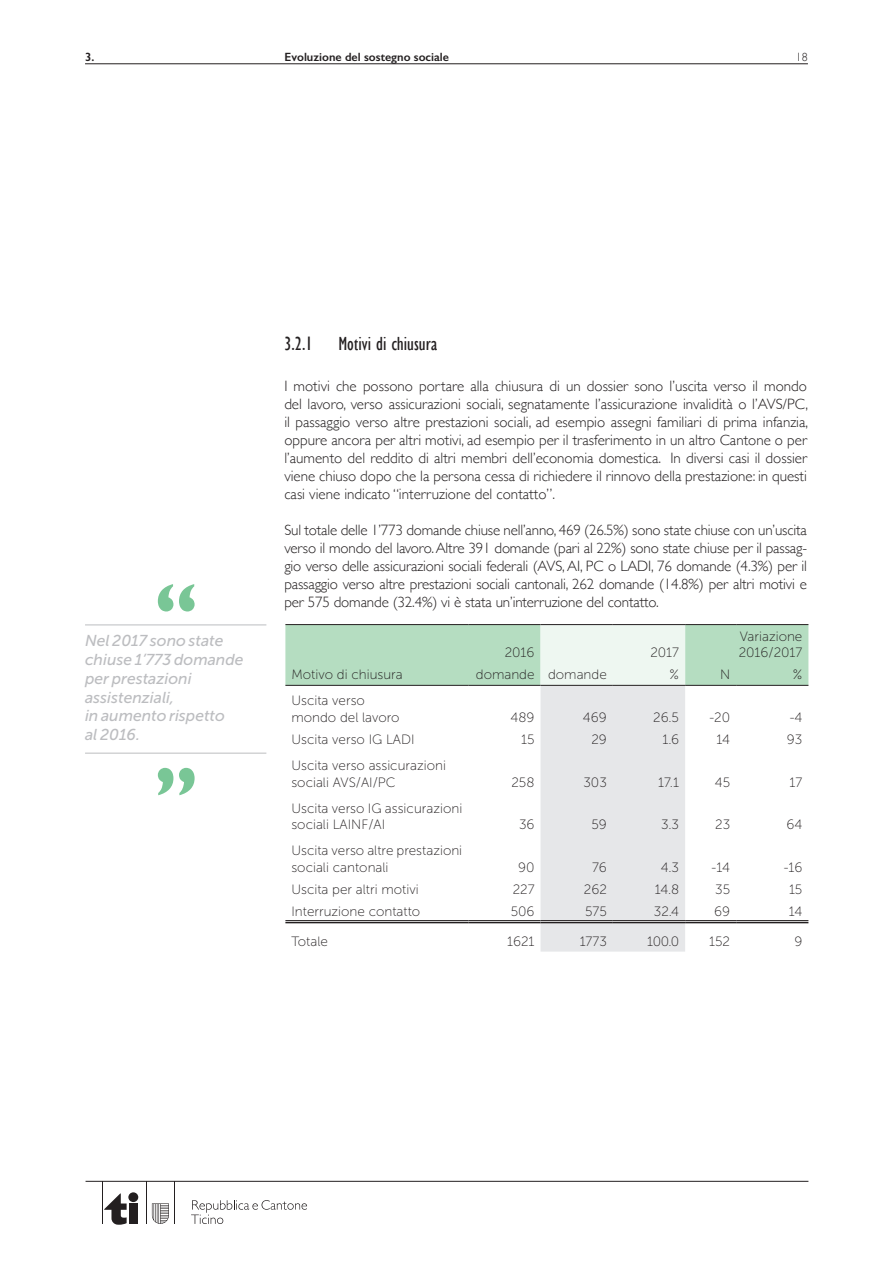
<style>
.page{position:relative;width:893px;height:1263px;background:#fff}
.page>*{position:absolute;margin:0;border:0;box-sizing:border-box;transform-origin:0 0}
.t1{font:19.5px "Gill Sans Condensed";color:#231f20}
.t2{font:italic 15.75px/18.8px "Museo Sans 500";color:#bcbdc0}
.t3{font:300 15px/18px "Gill Sans";color:#231f20;text-align:justify}
.t4{font:13.5px/16.5px "Museo Sans 100";color:#231f20}
.t5{font:600 12px "Gill Sans";color:#231f20}
.t6{font:300 12px "Gill Sans";color:#231f20}
</style>
<div class="page">
<svg style="left:152px;top:1203px;width:17px;height:21px"></svg>
<hr style="left:147px;top:1181px;width:1px;height:43px;background:#231f20">
<hr style="left:174px;top:1181px;width:1px;height:43px;background:#231f20">
<div style="left:129px;top:1203px;width:9px;height:21px;background:#231f20"></div>
<div style="left:128px;top:1192px;width:10px;height:10px;background:#231f20;border-radius:50%"></div>
<svg style="left:104px;top:1193px;width:23px;height:32px"></svg>
<svg style="left:191px;top:1200px;width:116px;height:24px"></svg>
<hr style="left:102px;top:1181px;width:1px;height:43px;background:#231f20">
<hr style="left:86px;top:1181px;width:722px;height:1px;background:#231f20">
<hr style="left:85px;top:64px;width:723px;height:1px;background:#231f20">
<hr style="left:85px;top:625px;width:181px;height:1px;background:#bcbdc0">
<hr style="left:85px;top:753px;width:181px;height:1px;background:#bcbdc0">
<svg style="left:285px;top:625px;width:523px;height:326px"></svg>
<hr style="left:285px;top:920px;width:183px;height:3px;background:#fff">
<hr style="left:468px;top:920px;width:73px;height:3px;background:#fff">
<hr style="left:685px;top:920px;width:51px;height:3px;background:#fff">
<hr style="left:736px;top:920px;width:72px;height:3px;background:#fff">
<hr style="left:541px;top:920px;width:72px;height:3px;background:#fff">
<hr style="left:613px;top:920px;width:72px;height:3px;background:#fff">
<hr style="left:285px;top:685px;width:183px;height:1px;background:#231f20">
<hr style="left:468px;top:685px;width:73px;height:1px;background:#231f20">
<hr style="left:685px;top:685px;width:51px;height:1px;background:#231f20">
<hr style="left:736px;top:685px;width:72px;height:1px;background:#231f20">
<hr style="left:285px;top:624px;width:183px;height:1px;background:#231f20">
<hr style="left:468px;top:624px;width:73px;height:1px;background:#231f20">
<hr style="left:541px;top:624px;width:72px;height:1px;background:#231f20">
<hr style="left:613px;top:624px;width:72px;height:1px;background:#231f20">
<hr style="left:685px;top:624px;width:51px;height:1px;background:#231f20">
<hr style="left:736px;top:624px;width:72px;height:1px;background:#231f20">
<hr style="left:285px;top:920px;width:183px;height:1px;background:#231f20">
<hr style="left:285px;top:922px;width:183px;height:1px;background:#231f20">
<hr style="left:468px;top:920px;width:73px;height:1px;background:#231f20">
<hr style="left:468px;top:922px;width:73px;height:1px;background:#231f20">
<hr style="left:685px;top:920px;width:51px;height:1px;background:#231f20">
<hr style="left:685px;top:922px;width:51px;height:1px;background:#231f20">
<hr style="left:736px;top:920px;width:72px;height:1px;background:#231f20">
<hr style="left:736px;top:922px;width:72px;height:1px;background:#231f20">
<hr style="left:541px;top:920px;width:72px;height:1px;background:#231f20">
<hr style="left:541px;top:922px;width:72px;height:1px;background:#231f20">
<hr style="left:613px;top:920px;width:72px;height:1px;background:#231f20">
<hr style="left:613px;top:922px;width:72px;height:1px;background:#231f20">
<hr style="left:541px;top:685px;width:72px;height:1px;background:#231f20">
<hr style="left:613px;top:685px;width:72px;height:1px;background:#231f20">
<svg style="left:158px;top:584px;width:37px;height:27px"></svg>
<svg style="left:158px;top:768px;width:37px;height:27px"></svg>
<p class="t5" style="left:85px;top:50px;width:11px">3.</p>
<p class="t5" style="left:285px;top:50px;width:166px">Evoluzione del sostegno sociale</p>
<p class="t6" style="left:796px;top:47px;width:13px">18</p>
<p class="t2" style="left:85px;top:632px;width:160px">Nel 2017 sono state chiuse 1’773 domande per prestazioni assistenziali,<br>in aumento rispetto<br>al 2016.</p>
<h1 class="t1" style="left:284px;top:333px;width:30px">3.2.1</h1>
<h1 class="t1" style="left:338px;top:333px;width:100px">Motivi di chiusura</h1>
<p class="t3" style="left:284px;top:376px;width:525px">I motivi che possono portare alla chiusura di un dossier sono l’uscita verso il mondo del lavoro, verso assicurazioni sociali, segnatamente l’assicurazione invalidità o l’AVS/PC, il passaggio verso altre prestazioni sociali, ad esempio assegni familiari di prima infanzia, oppure ancora per altri motivi, ad esempio per il trasferimento in un altro Cantone o per l’aumento del reddito di altri membri dell’economia domestica. In diversi casi il dossier viene chiuso dopo che la persona cessa di richiedere il rinnovo della prestazione: in questi casi viene indicato “interruzione del contatto”.</p>
<p class="t3" style="left:284px;top:520px;width:524px">Sul totale delle 1’773 domande chiuse nell’anno, 469 (26.5%) sono state chiuse con un’uscita verso il mondo del lavoro. Altre 391 domande (pari al 22%) sono state chiuse per il passag&shy;gio verso delle assicurazioni sociali federali (AVS, AI, PC o LADI, 76 domande (4.3%) per il passaggio verso altre prestazioni sociali cantonali, 262 domande (14.8%) per altri motivi e per 575 domande (32.4%) vi è stata un’interruzione del contatto.</p>
<p class="t4" style="left:505px;top:644px;width:31px">2016</p>
<p class="t4" style="left:650px;top:644px;width:30px">2017</p>
<p class="t4" style="left:739px;top:628px;width:65px">Variazione<br>2016/2017</p>
<p class="t4" style="left:291px;top:667px;width:113px">Motivo di chiusura</p>
<p class="t4" style="left:476px;top:667px;width:133px">domande domande</p>
<p class="t4" style="left:670px;top:667px;width:11px">%</p>
<p class="t4" style="left:720px;top:667px;width:12px">N</p>
<p class="t4" style="left:793px;top:667px;width:11px">%</p>
<p class="t4" style="left:291px;top:693px;width:110px">Uscita verso mondo del lavoro</p>
<p class="t4" style="left:510px;top:709px;width:26px">489</p>
<p class="t4" style="left:583px;top:709px;width:25px">469</p>
<p class="t4" style="left:653px;top:709px;width:27px">26.5</p>
<p class="t4" style="left:709px;top:709px;width:22px">-20</p>
<p class="t4" style="left:790px;top:709px;width:14px">-4</p>
<p class="t4" style="left:291px;top:731px;width:125px">Uscita verso IG LADI</p>
<p class="t4" style="left:521px;top:731px;width:15px">15</p>
<p class="t4" style="left:591px;top:731px;width:17px">29</p>
<p class="t4" style="left:662px;top:731px;width:18px">1.6</p>
<p class="t4" style="left:716px;top:731px;width:15px">14</p>
<p class="t4" style="left:787px;top:731px;width:17px">93</p>
<p class="t4" style="left:291px;top:757px;width:156px">Uscita verso assicurazioni sociali AVS/AI/PC</p>
<p class="t4" style="left:511px;top:774px;width:25px">258</p>
<p class="t4" style="left:583px;top:774px;width:25px">303</p>
<p class="t4" style="left:658px;top:774px;width:22px">17.1</p>
<p class="t4" style="left:715px;top:774px;width:17px">45</p>
<p class="t4" style="left:790px;top:774px;width:14px">17</p>
<p class="t4" style="left:291px;top:800px;width:172px">Uscita verso IG assicurazioni sociali LAINF/AI</p>
<p class="t4" style="left:291px;top:842px;width:172px">Uscita verso altre prestazioni sociali cantonali</p>
<p class="t4" style="left:519px;top:816px;width:17px">36</p>
<p class="t4" style="left:591px;top:816px;width:17px">59</p>
<p class="t4" style="left:661px;top:816px;width:19px">3.3</p>
<p class="t4" style="left:715px;top:816px;width:17px">23</p>
<p class="t4" style="left:786px;top:816px;width:17px">64</p>
<p class="t4" style="left:518px;top:859px;width:18px">90</p>
<p class="t4" style="left:592px;top:859px;width:16px">76</p>
<p class="t4" style="left:661px;top:859px;width:20px">4.3</p>
<p class="t4" style="left:712px;top:859px;width:20px">-14</p>
<p class="t4" style="left:784px;top:859px;width:20px">-16</p>
<p class="t4" style="left:291px;top:881px;width:129px">Uscita per altri motivi</p>
<p class="t4" style="left:513px;top:881px;width:23px">227</p>
<p class="t4" style="left:584px;top:881px;width:25px">262</p>
<p class="t4" style="left:655px;top:881px;width:26px">14.8</p>
<p class="t4" style="left:715px;top:881px;width:16px">35</p>
<p class="t4" style="left:789px;top:881px;width:15px">15</p>
<p class="t4" style="left:291px;top:903px;width:130px">Interruzione contatto</p>
<p class="t4" style="left:511px;top:903px;width:25px">506</p>
<p class="t4" style="left:585px;top:903px;width:23px">575</p>
<p class="t4" style="left:654px;top:903px;width:27px">32.4</p>
<p class="t4" style="left:714px;top:903px;width:17px">69</p>
<p class="t4" style="left:789px;top:903px;width:15px">14</p>
<p class="t4" style="left:291px;top:933px;width:38px">Totale</p>
<p class="t4" style="left:507px;top:933px;width:29px">1621</p>
<p class="t4" style="left:580px;top:933px;width:29px">1773</p>
<p class="t4" style="left:647px;top:933px;width:33px">100.0</p>
<p class="t4" style="left:709px;top:933px;width:22px">152</p>
<p class="t4" style="left:794px;top:933px;width:9px">9</p>
</div>
